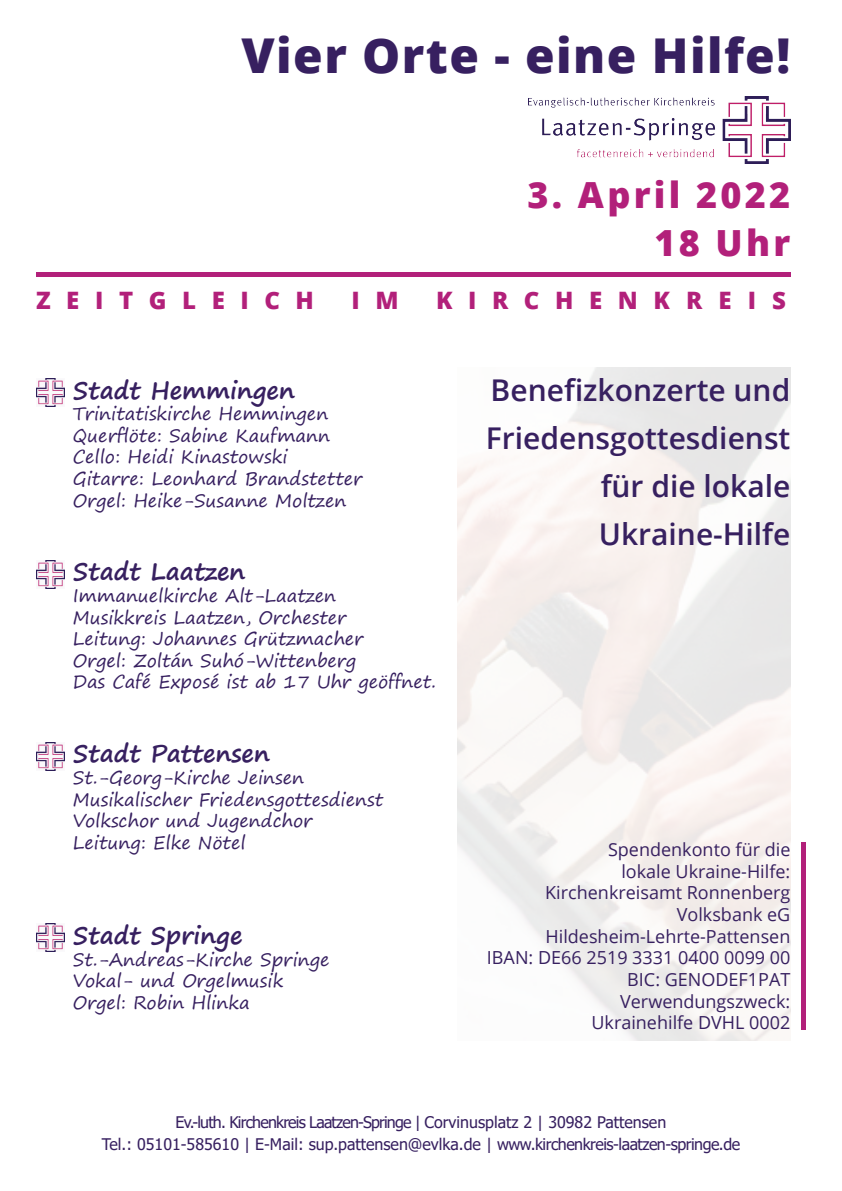
<style>
.page{position:relative;width:842px;height:1191px;background:#fff}
.page>*{position:absolute;margin:0;border:0;box-sizing:border-box;transform-origin:0 0}
.t1{font:800 48px "Open Sans";letter-spacing:.03em;color:#372060}
.t2{font:800 36px/48px "Open Sans";letter-spacing:.09em;color:#b2207a;text-align:right}
.t3{font:600 30px/48px "Open Sans";color:#372060;text-align:right}
.t4{font:700 24px "Segoe Print";color:#372060}
.t5{font:800 24px "Open Sans";letter-spacing:.65em;color:#b2207a}
.t6{font:18px/21.6px "Segoe Print";color:#372060}
.t7{font:18px/21.6px "Open Sans";color:#372060;text-align:right}
.t8{font:16px/21.6px "Tahoma";letter-spacing:-.03em;color:#372060;text-align:center}
</style>
<div class="page">
<img style="left:529px;top:96px;width:261px;height:68px">
<hr style="left:36px;top:272px;width:754px;height:4px;background:#b2207a">
<img style="left:36px;top:378px;width:28px;height:28px">
<img style="left:36px;top:560px;width:28px;height:28px">
<img style="left:36px;top:924px;width:28px;height:28px">
<img style="left:36px;top:742px;width:28px;height:28px">
<hr style="left:802px;top:842px;width:4px;height:188px;background:#b2207a">
<h1 class="t1" style="left:241px;top:19px;width:550px">Vier Orte - eine Hilfe!</h1>
<h2 class="t2" style="left:527px;top:169px;width:264px">3. April 2022<br>18 Uhr</h2>
<h3 class="t5" style="left:36px;top:282px;width:279px">ZEITGLEICH</h3>
<h3 class="t5" style="left:351px;top:282px;width:49px">I M</h3>
<h3 class="t5" style="left:436px;top:282px;width:351px">KIRCHENKREIS</h3>
<h3 class="t4" style="left:73px;top:368px;width:224px">Stadt Hemmingen</h3>
<p class="t6" style="left:73px;top:402px;width:291px">Trinitatiskirche Hemmingen<br>Querflöte: Sabine Kaufmann<br>Cello: Heidi Kinastowski<br>Gitarre: Leonhard Brandstetter<br>Orgel: Heike-Susanne Moltzen</p>
<h3 class="t4" style="left:73px;top:550px;width:174px">Stadt Laatzen</h3>
<p class="t6" style="left:73px;top:584px;width:365px">Immanuelkirche Alt-Laatzen<br>Musikkreis Laatzen, Orchester<br>Leitung: Johannes Grützmacher<br>Orgel: Zoltán Suhó-Wittenberg<br>Das Café Exposé ist ab 17 Uhr geöffnet.</p>
<h3 class="t4" style="left:73px;top:732px;width:199px">Stadt Pattensen</h3>
<p class="t6" style="left:73px;top:766px;width:312px">St.-Georg-Kirche Jeinsen<br>Musikalischer Friedensgottesdienst<br>Volkschor und Jugendchor<br>Leitung: Elke Nötel</p>
<h3 class="t4" style="left:73px;top:913px;width:171px">Stadt Springe</h3>
<p class="t6" style="left:73px;top:948px;width:258px">St.-Andreas-Kirche Springe<br>Vokal- und Orgelmusik<br>Orgel: Robin Hlinka</p>
<h3 class="t3" style="left:486px;top:366px;width:306px">Benefizkonzerte und<br>Friedensgottesdienst für die lokale<br>Ukraine-Hilfe</h3>
<p class="t7" style="left:487px;top:838px;width:305px">Spendenkonto für die<br>lokale Ukraine-Hilfe:<br>Kirchenkreisamt Ronnenberg<br>Volksbank eG<br>Hildesheim-Lehrte-Pattensen<br>IBAN: DE66 2519 3331 0400 0099 00<br>BIC: GENODEF1PAT<br>Verwendungszweck:<br>Ukrainehilfe DVHL 0002</p>
<p class="t8" style="left:102px;top:1112px;width:640px">Ev.-luth. Kirchenkreis Laatzen-Springe | Corvinusplatz 2 | 30982 Pattensen<br>Tel.: 05101-585610 | E-Mail: sup.pattensen@evlka.de | www.kirchenkreis-laatzen-springe.de</p>
</div>
